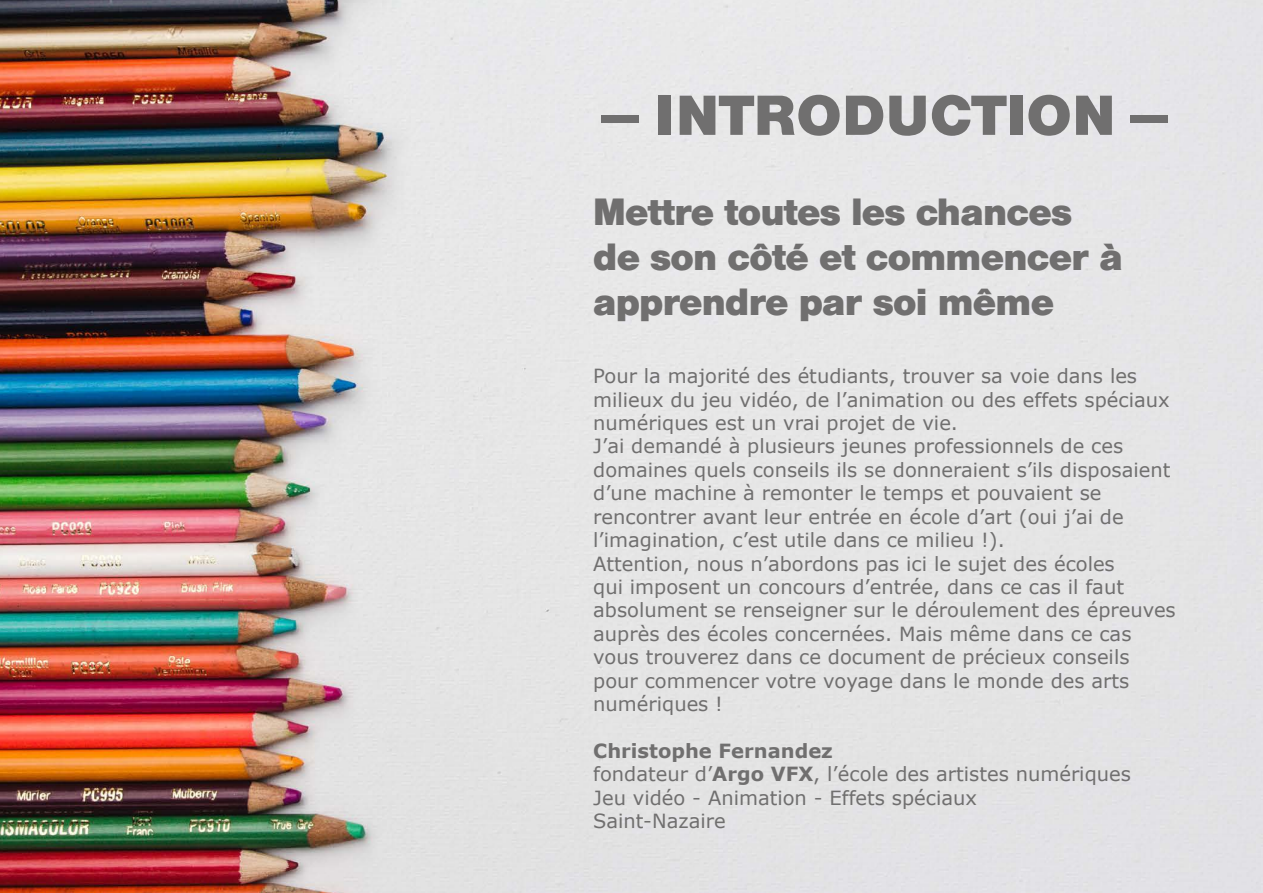
<style>
.page{position:relative;width:1263px;height:893px;background:#fff}
.page>*{position:absolute;margin:0;border:0;box-sizing:border-box;transform-origin:0 0}
.t1{font:700 55.5px "Helvetica BQ";letter-spacing:.04em;color:#706f6f}
.t2{font:700 37.5px/45px "Helvetica BQ";color:#706f6f}
.t3{font:19.5px/23.4px "Verdana";color:#706f6f}
.s1{font-weight:700}
</style>
<div class="page">
<img style="left:0;top:0;width:1263px;height:893px">
<h1 class="t1" style="left:601px;top:82px;width:569px">— INTRODUCTION —</h1>
<h2 class="t2" style="left:593px;top:190px;width:530px">Mettre toutes les chances de son côté et commencer à apprendre par soi même</h2>
<p class="t3" style="left:593px;top:364px;width:584px">Pour la majorité des étudiants, trouver sa voie dans les milieux du jeu vidéo, de l’animation ou des effets spéciaux numériques est un vrai projet de vie.<br>J’ai demandé à plusieurs jeunes professionnels de ces domaines quels conseils ils se donneraient s’ils disposaient d’une machine à remonter le temps et pouvaient se rencontrer avant leur entrée en école d’art (oui j’ai de l’imagination, c’est utile dans ce milieu !).<br>Attention, nous n’abordons pas ici le sujet des écoles<br>qui imposent un concours d’entrée, dans ce cas il faut absolument se renseigner sur le déroulement des épreuves auprès des écoles concernées. Mais même dans ce cas vous trouverez dans ce document de précieux conseils pour commencer votre voyage dans le monde des arts numériques !</p>
<p class="t3" style="left:593px;top:739px;width:539px"><span class="s1">Christophe Fernandez<br></span>fondateur d’<span class="s1">Argo VFX</span>, l’école des artistes numériques Jeu vidéo - Animation - Effets spéciaux<br>Saint-Nazaire</p>
</div>
